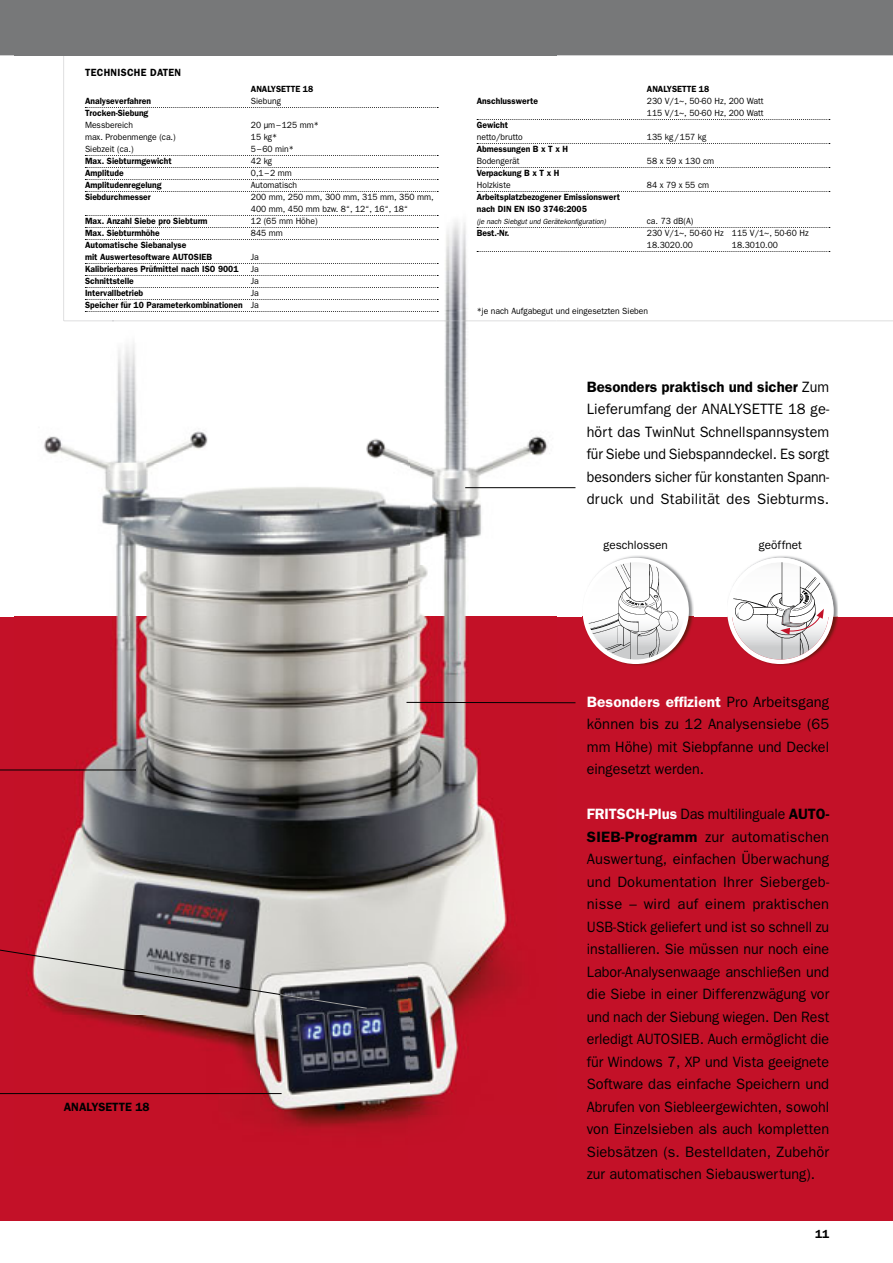
<style>
.page{position:relative;width:893px;height:1263px;background:#fff}
.page>*{position:absolute;margin:0;border:0;box-sizing:border-box;transform-origin:0 0}
.t1{font:15px/22.5px "Franklin Gothic";color:#000;text-align:justify;scale:.94 1}
.t2{font:15px/22.5px "Franklin Gothic";color:#000;text-align:justify;scale:.95 1}
.t3{font:15px/22.5px "Franklin Gothic";color:#000;text-align:justify}
.t4{font:12px "Franklin Gothic";color:#000}
.t5{font:600 12px "Franklin Gothic";color:#000}
.t6{font:12px "Franklin Got URWT Dem";color:#000}
.t7{font:600 10.5px "Franklin Gothic";letter-spacing:.03em;color:#000;scale:.95 1}
.t8{font:600 9px/12px "Franklin Gothic";color:#000;scale:.95 1}
.t9{font:9px/12px "Franklin Gothic";color:#000;scale:.95 1}
.t10{font:italic 7.5px "Franklin Gothic";color:#000;scale:.95 1}
.s1{font-weight:400}
.s2{font-weight:600}
.s3{font-weight:600;color:#fff}
</style>
<div class="page">
<div style="left:0;top:617px;width:893px;height:603px;background:#c31128"></div>
<svg style="left:557px;top:55px;width:336px;height:266px"></svg>
<div style="left:0;top:0;width:893px;height:55px;background:#777879"></div>
<img style="left:618px;top:555px;width:75px;height:111px">
<img style="left:587px;top:560px;width:93px;height:102px">
<div style="left:582px;top:558px;width:107px;height:106px;border:4px solid #fff;border-radius:50%"></div>
<img style="left:771px;top:617px;width:67px;height:49px">
<svg style="left:727px;top:558px;width:106px;height:106px"></svg>
<img style="left:15px;top:21px;width:542px;height:1108px">
<img style="left:64px;top:55px;width:49px;height:266px">
<img style="left:113px;top:268px;width:444px;height:53px">
<hr style="left:0;top:770px;width:136px;height:1px;background:#000">
<svg style="left:0;top:941px;width:367px;height:68px;background:#a49193"></svg>
<hr style="left:0;top:1093px;width:282px;height:1px;background:#000">
<hr style="left:465px;top:487px;width:110px;height:1px;background:#000">
<svg style="left:85px;top:107px;width:353px;height:1px"></svg>
<svg style="left:85px;top:155px;width:353px;height:1px"></svg>
<svg style="left:85px;top:167px;width:353px;height:1px"></svg>
<svg style="left:85px;top:179px;width:353px;height:1px"></svg>
<svg style="left:85px;top:191px;width:353px;height:1px"></svg>
<svg style="left:85px;top:215px;width:353px;height:1px"></svg>
<svg style="left:85px;top:227px;width:353px;height:1px"></svg>
<svg style="left:85px;top:239px;width:353px;height:1px"></svg>
<svg style="left:85px;top:263px;width:353px;height:1px"></svg>
<svg style="left:85px;top:275px;width:353px;height:1px"></svg>
<svg style="left:85px;top:287px;width:353px;height:1px"></svg>
<svg style="left:85px;top:299px;width:353px;height:1px"></svg>
<svg style="left:85px;top:311px;width:353px;height:1px"></svg>
<svg style="left:477px;top:119px;width:353px;height:1px"></svg>
<svg style="left:477px;top:143px;width:353px;height:1px"></svg>
<svg style="left:477px;top:167px;width:353px;height:1px"></svg>
<svg style="left:477px;top:191px;width:353px;height:1px"></svg>
<svg style="left:477px;top:227px;width:353px;height:1px"></svg>
<svg style="left:477px;top:251px;width:353px;height:1px"></svg>
<hr style="left:406px;top:702px;width:169px;height:1px;background:#000">
<p class="t7" style="left:85px;top:69px;width:103px">TECHNISCHE DATEN</p>
<p class="t8" style="left:251px;top:84px;width:67px">ANALYSETTE 18</p>
<p class="t8" style="left:85px;top:96px;width:71px">Analyseverfahren</p>
<p class="t9" style="left:251px;top:96px;width:33px">Siebung</p>
<p class="t8" style="left:85px;top:108px;width:68px">Trocken-Siebung</p>
<p class="t9" style="left:85px;top:120px;width:52px">Messbereich</p>
<p class="t9" style="left:251px;top:120px;width:73px">20 µm – 125 mm*</p>
<p class="t9" style="left:85px;top:132px;width:97px">max. Probenmenge (ca.)</p>
<p class="t9" style="left:251px;top:132px;width:29px">15 kg*</p>
<p class="t9" style="left:85px;top:144px;width:53px">Siebzeit (ca.)</p>
<p class="t9" style="left:251px;top:144px;width:47px">5 – 60 min*</p>
<p class="t8" style="left:85px;top:156px;width:93px">Max. Siebturmgewicht</p>
<p class="t9" style="left:251px;top:156px;width:24px">42 kg</p>
<p class="t8" style="left:85px;top:168px;width:42px">Amplitude</p>
<p class="t9" style="left:251px;top:168px;width:45px">0,1 – 2 mm</p>
<p class="t8" style="left:85px;top:180px;width:82px">Amplitudenregelung</p>
<p class="t9" style="left:251px;top:180px;width:50px">Automatisch</p>
<p class="t8" style="left:85px;top:192px;width:71px">Siebdurchmesser</p>
<p class="t9" style="left:251px;top:192px;width:194px">200 mm, 250 mm, 300 mm, 315 mm, 350 mm,<br>400 mm, 450 mm bzw. 8“, 12“, 16“, 18“</p>
<p class="t8" style="left:85px;top:216px;width:131px">Max. Anzahl Siebe pro Siebturm</p>
<p class="t9" style="left:251px;top:216px;width:72px">12 (65 mm Höhe)</p>
<p class="t8" style="left:85px;top:228px;width:80px">Max. Siebturmhöhe</p>
<p class="t9" style="left:251px;top:228px;width:35px">845 mm</p>
<p class="t8" style="left:85px;top:240px;width:135px">Automatische Siebanalyse<br>mit Auswertesoftware AUTOSIEB</p>
<p class="t9" style="left:251px;top:252px;width:10px">Ja</p>
<p class="t8" style="left:85px;top:264px;width:163px">Kalibrierbares Prüfmittel nach ISO 9001</p>
<p class="t9" style="left:251px;top:264px;width:10px">Ja</p>
<p class="t8" style="left:85px;top:276px;width:53px">Schnittstelle</p>
<p class="t9" style="left:251px;top:276px;width:10px">Ja</p>
<p class="t8" style="left:85px;top:288px;width:63px">Intervallbetrieb</p>
<p class="t8" style="left:85px;top:288px;width:185px;text-align:right"><span class="s1">Ja<br></span>Speicher für 10 Parameterkombinationen <span class="s1">Ja</span></p>
<p class="t8" style="left:647px;top:84px;width:67px">ANALYSETTE 18</p>
<p class="t8" style="left:477px;top:96px;width:66px">Anschlusswerte</p>
<p class="t9" style="left:647px;top:96px;width:124px">230 V/1~, 50-60 Hz, 200 Watt<br>115 V/1~, 50-60 Hz, 200 Watt</p>
<p class="t8" style="left:477px;top:120px;width:34px">Gewicht</p>
<p class="t9" style="left:477px;top:132px;width:50px">netto/brutto</p>
<p class="t9" style="left:647px;top:132px;width:64px">135 kg / 157 kg</p>
<p class="t8" style="left:477px;top:144px;width:98px">Abmessungen B x T x H</p>
<p class="t9" style="left:477px;top:156px;width:46px">Bodengerät</p>
<p class="t9" style="left:647px;top:156px;width:72px">58 x 59 x 130 cm</p>
<p class="t8" style="left:477px;top:168px;width:89px">Verpackung B x T x H</p>
<p class="t9" style="left:477px;top:180px;width:37px">Holzkiste</p>
<p class="t9" style="left:647px;top:180px;width:67px">84 x 79 x 55 cm</p>
<p class="t8" style="left:477px;top:192px;width:152px">Arbeitsplatzbezogener Emissionswert nach DIN EN ISO 3746:2005</p>
<p class="t10" style="left:477px;top:219px;width:137px">(je nach Siebgut und Gerätekonfiguration)</p>
<p class="t9" style="left:647px;top:216px;width:50px">ca. 73 dB(A)</p>
<p class="t8" style="left:477px;top:228px;width:36px">Best.-Nr.</p>
<p class="t9" style="left:647px;top:228px;width:172px">230 V/1~, 50-60 Hz 115 V/1~, 50-60 Hz<br>18.3020.00</p>
<p class="t9" style="left:732px;top:240px;width:50px">18.3010.00</p>
<p class="t9" style="left:477px;top:306px;width:182px">*je nach Aufgabegut und eingesetzten Sieben</p>
<p class="t2" style="left:587px;top:377px;width:257px"><span class="s2">Besonders praktisch und sicher</span> Zum Lieferumfang der ANALYSETTE 18 ge&shy;hört das TwinNut Schnellspannsystem für Siebe und Siebspanndeckel. Es sorgt besonders sicher für konstanten Spann&shy;druck und Stabilität des Siebturms.</p>
<p class="t4" style="left:603px;top:540px;width:66px">geschlossen</p>
<p class="t4" style="left:759px;top:540px;width:44px">geöffnet</p>
<p class="t5" style="left:64px;top:1103px;width:87px">ANALYSETTE 18</p>
<p class="t3" style="left:587px;top:692px;width:244px"><span class="s3">Besonders effizient</span> Pro Arbeitsgang können bis zu 12 Analysensiebe (65 mm Höhe) mit Siebpfanne und Deckel eingesetzt werden.</p>
<p class="t1" style="left:587px;top:804px;width:259px"><span class="s3">FRITSCH-Plus</span> Das multilinguale <span class="s2">AUTO-SIEB-Programm</span> zur automatischen Auswertung, einfachen Überwachung und Dokumentation Ihrer Siebergeb&shy;nisse – wird auf einem praktischen USB-Stick geliefert und ist so schnell zu installieren. Sie müssen nur noch eine Labor-Analysenwaage anschließen und die Siebe in einer Differenzwägung vor und nach der Siebung wiegen. Den Rest erledigt AUTOSIEB. Auch ermöglicht die für Windows 7, XP und Vista geeignete Software das einfache Speichern und Abrufen von Siebleergewichten, sowohl von Einzelsieben als auch kompletten Siebsätzen (s. Bestelldaten, Zubehör zur automatischen Siebauswertung).</p>
<p class="t6" style="left:815px;top:1230px;width:16px">11</p>
</div>
